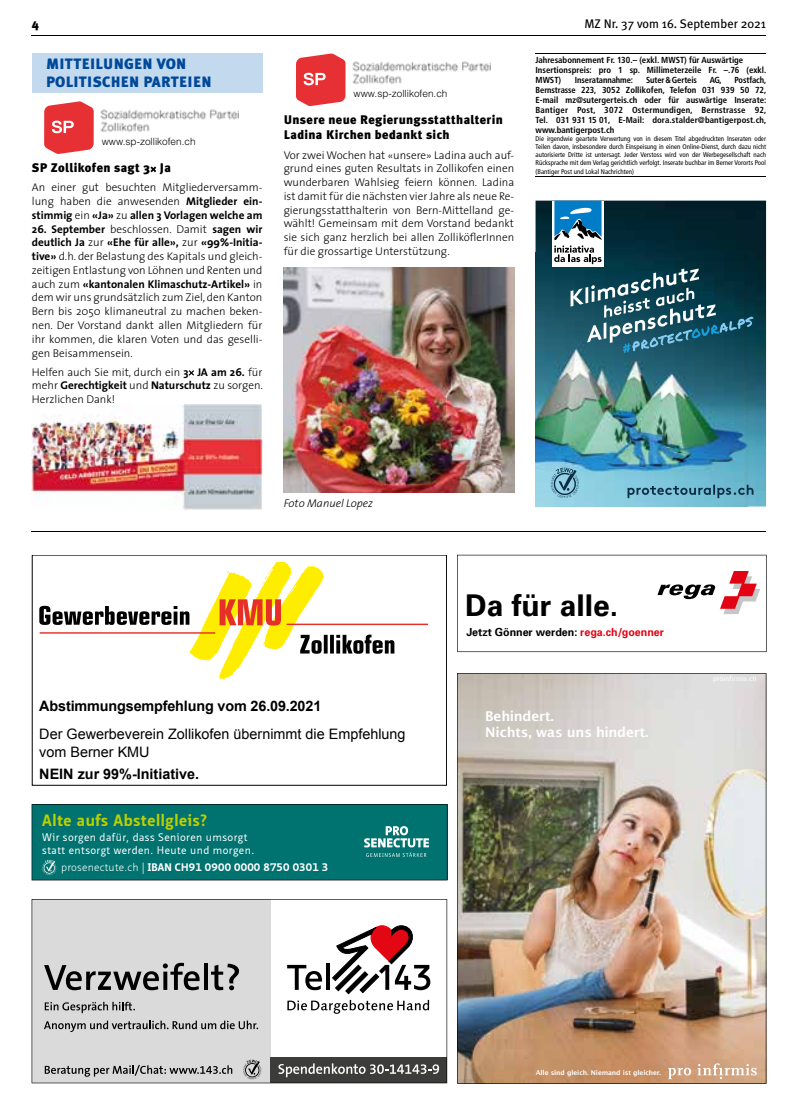
<style>
.page{position:relative;width:798px;height:1117px;background:#fff}
.page>*{position:absolute;margin:0;border:0;box-sizing:border-box;transform-origin:0 0}
.t1{font:700 29.88px "Univers";color:#000}
.t2{font:700 16px "Neue Sans Pro";letter-spacing:.04em;color:#bccf00}
.t3{font:900 15px/18px "Meta Plus";letter-spacing:.02em;color:#00489a}
.t4{font:14.38px/17.2px "Arial";color:#000}
.t5{font:700 14.38px "Arial";letter-spacing:-.01em;color:#000}
.t6{font:600 13.5px/16px "Lucida Sans";letter-spacing:-.01em;color:#fff}
.t7{font:900 12.5px/15px "Meta Plus";letter-spacing:.03em;color:#000}
.t8{font:12.5px "Meta Plus";color:#000}
.t9{font:300 11.25px/13.8px "The Sans";color:#000;text-align:justify}
.t10{font:italic 300 11.25px "The Sans";color:#000}
.t11{font:700 11.12px "Univers";color:#000;scale:.96 1}
.t12{font:10.62px/13.2px "Neue Sans Pro";letter-spacing:.04em;color:#fff}
.t13{font:700 10.62px "Neue Sans Pro";letter-spacing:.02em;color:#fff}
.t14{font:300 10px "Helvetica";color:#000}
.t15{font:700 condensed 8.75px/10px "Frutiger LT Com";color:#000}
.t16{font:condensed 6.88px/8.1px "Frutiger";color:#000;text-align:justify}
.t17{font:600 6.62px "Lucida Sans";letter-spacing:-.015em;color:#fff}
.s1{font-weight:700}
.s2{font-weight:300}
.s3{color:#e30413}
</style>
<div class="page">
<hr style="left:32px;top:35px;width:733px;height:1px;background:#000">
<hr style="left:535px;top:53px;width:230px;height:1px;background:#000">
<hr style="left:535px;top:176px;width:230px;height:1px;background:#000">
<svg style="left:296px;top:54px;width:49px;height:52px;background:#ea4f52"></svg>
<img style="left:352px;top:61px;width:138px;height:23px">
<img style="left:283px;top:267px;width:231px;height:225px">
<svg style="left:44px;top:101px;width:50px;height:53px;background:#eb5457"></svg>
<img style="left:100px;top:109px;width:138px;height:23px">
<svg style="left:150px;top:166px;width:6px;height:6px"></svg>
<svg style="left:189px;top:370px;width:5px;height:5px"></svg>
<img style="left:32px;top:404px;width:230px;height:106px">
<div style="left:32px;top:53px;width:230px;height:39px;background:#c3daee"></div>
<img style="left:184px;top:562px;width:142px;height:118px">
<svg style="left:219px;top:599px;width:62px;height:26px;background:#ed6b34"></svg>
<hr style="left:40px;top:632px;width:175px;height:1px;background:#e63027">
<hr style="left:286px;top:623px;width:142px;height:2px;background:#e63027">
<svg style="left:300px;top:634px;width:21px;height:19px"></svg>
<svg style="left:323px;top:634px;width:4px;height:19px"></svg>
<svg style="left:330px;top:634px;width:4px;height:19px"></svg>
<svg style="left:336px;top:634px;width:58px;height:19px"></svg>
<svg style="left:39px;top:605px;width:150px;height:19px"></svg>
<hr style="left:32px;top:531px;width:733px;height:1px;background:#000">
<img style="left:535px;top:200px;width:230px;height:306px">
<img style="left:535px;top:252px;width:212px;height:254px">
<div style="left:552px;top:200px;width:51px;height:66px;background:#fff"></div>
<svg style="left:554px;top:200px;width:199px;height:153px;background:#275463"></svg>
<svg style="left:550px;top:467px;width:29px;height:31px"></svg>
<svg style="left:627px;top:484px;width:126px;height:14px;background:#5c9bb2"></svg>
<svg style="left:32px;top:899px;width:415px;height:183px;fill:#dadada"></svg>
<div style="left:32px;top:804px;width:415px;height:76px;background:#007270"></div>
<img style="left:457px;top:673px;width:309px;height:410px">
<svg style="left:457px;top:554px;width:310px;height:98px"></svg>
<p class="t7" style="left:32px;top:16px;width:9px">4</p>
<p class="t8" style="left:584px;top:16px;width:183px">MZ Nr. 37 vom 16. September 2021</p>
<p class="t15" style="left:535px;top:55px;width:232px">Jahresabonnement Fr. 130.– (exkl. MWST) für Auswärtige<br>Insertionspreis: pro 1 sp. Millimeterzeile Fr. –.76 (exkl.<br>MWST)</p>
<h3 class="t3" style="left:46px;top:55px;width:167px">MITTEILUNGEN VON<br>POLITISCHEN PARTEIEN</h3>
<p class="t15" style="left:535px;top:75px;width:232px;text-align:justify;text-indent:199px">Postfach, Bernstrasse 223, 3052 Zollikofen, Telefon 031 939 50 72, E-mail mz@sutergerteis.ch oder für auswärtige Inserate:<br>Bantiger Post, 3072 Ostermundigen, Bernstrasse 92, Tel. 031 931 15 01, E-Mail: dora.stalder@bantigerpost.ch, www.bantigerpost.ch</p>
<p class="t16" style="left:535px;top:135px;width:232px">Die irgendwie geartete Verwertung von in diesem Titel abgedruckten Inseraten oder Teilen davon, insbesondere durch Einspeisung in einen Online-Dienst, durch dazu nicht autorisierte Dritte ist untersagt. Jeder Verstoss wird von der Werbegesellschaft nach Rücksprache mit dem Verlag gerichtlich verfolgt. Inserate buchbar im Berner Vororts Pool (Bantiger Post und Lokal Nachrichten)</p>
<p class="t15" style="left:574px;top:75px;width:60px">Inseratannahme:</p>
<p class="t15" style="left:645px;top:75px;width:52px">Suter &amp; Gerteis</p>
<p class="t15" style="left:709px;top:75px;width:14px">AG,</p>
<p class="t14" style="left:353px;top:88px;width:95px">www.sp-zollikofen.ch</p>
<p class="t7" style="left:283px;top:113px;width:220px">Unsere neue Regierungsstatthalterin<br>Ladina Kirchen bedankt sich</p>
<p class="t9" style="left:283px;top:147px;width:232px">Vor zwei Wochen hat «unsere» Ladina auch auf&shy;grund eines guten Resultats in Zollikofen einen wunderbaren Wahlsieg feiern können. Ladina ist damit für die nächsten vier Jahre als neue Re&shy;gierungsstatthalterin von Bern-Mittelland ge&shy;wählt! Gemeinsam mit dem Vorstand bedankt sie sich ganz herzlich bei allen ZolliköflerInnen für die grossartige Unterstützung.</p>
<p class="t14" style="left:102px;top:135px;width:95px">www.sp-zollikofen.ch</p>
<p class="t7" style="left:32px;top:160px;width:140px">SP Zollikofen sagt 3 Ja</p>
<p class="t9" style="left:32px;top:180px;width:232px">An einer gut besuchten Mitgliederversamm&shy;lung haben die anwesenden <span class="s1">Mitglieder ein&shy;stimmig</span> ein <span class="s1">«Ja»</span> zu <span class="s1">allen 3 Vorlagen welche am</span></p>
<p class="t9" style="left:32px;top:221px;width:232px"><span class="s1">26. September</span> beschlossen. Damit <span class="s1">sagen wir deutlich Ja</span> zur <span class="s1">«Ehe für alle»,</span> zur <span class="s1">«99%-Initia&shy;tive»</span> d.h. der Belastung des Kapitals und gleich&shy;zeitigen Entlastung von Löhnen und Renten und auch zum <span class="s1">«kantonalen Klimaschutz-Artikel»</span> in dem wir uns grundsätzlich zum Ziel, den Kanton Bern bis 2050 klimaneutral zu machen beken&shy;nen. Der Vorstand dankt allen Mitgliedern für ihr kommen, die klaren Voten und das geselli&shy;gen Beisammensein.</p>
<p class="t9" style="left:32px;top:364px;width:232px">Helfen auch Sie mit, durch ein <span class="s1">3 JA am 26.</span> für mehr <span class="s1">Gerechtigkeit</span> und <span class="s1">Naturschutz</span> zu sorgen.<br>Herzlichen Dank!</p>
<p class="t10" style="left:283px;top:493px;width:91px">Foto Manuel Lopez</p>
<p class="t5" style="left:39px;top:696px;width:283px">Abstimmungsempfehlung vom 26.09.2021</p>
<p class="t4" style="left:39px;top:725px;width:367px">Der Gewerbeverein Zollikofen übernimmt die Empfehlung vom Berner KMU</p>
<p class="t5" style="left:39px;top:764px;width:161px">NEIN zur 99%-Initiative.</p>
<h2 class="t2" style="left:42px;top:809px;width:166px">Alte aufs Abstellgleis?</h2>
<p class="t12" style="left:42px;top:830px;width:213px">Wir sorgen dafür, dass Senioren umsorgt statt entsorgt werden. Heute und morgen.</p>
<p class="t13" style="left:61px;top:859px;width:268px"><span class="s2">prosenectute.ch |</span> IBAN CH91 0900 0000 8750 0301 3</p>
<h1 class="t1" style="left:465px;top:586px;width:155px">Da für alle.</h1>
<p class="t11" style="left:466px;top:625px;width:207px">Jetzt Gönner werden: <span class="s3">rega.ch/goenner</span></p>
<p class="t6" style="left:485px;top:708px;width:165px">Behindert.<br>Nichts, was uns hindert.</p>
<p class="t17" style="left:535px;top:1068px;width:127px">Alle sind gleich. Niemand ist gleicher.</p>
</div>
